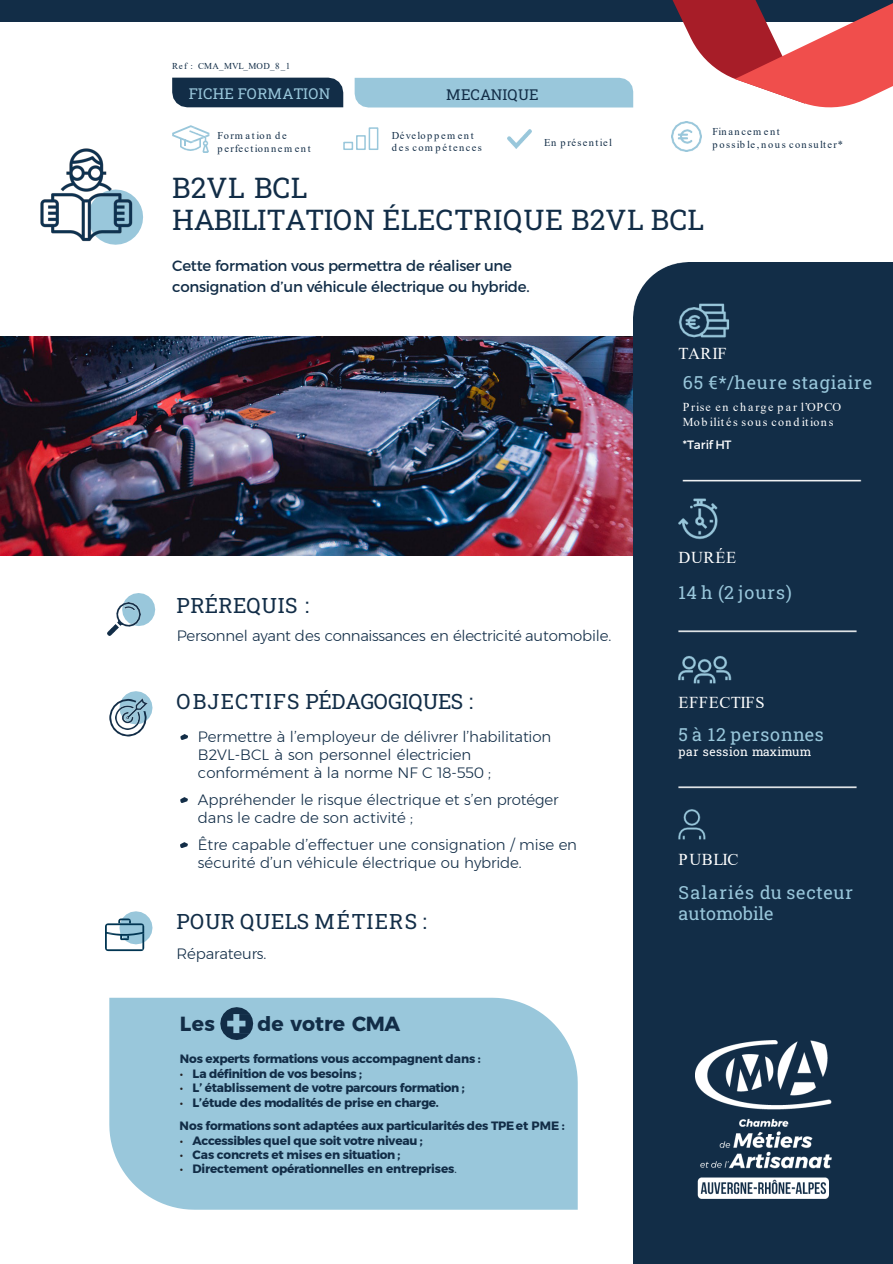
<style>
.page{position:relative;width:893px;height:1264px;background:#fff}
.page>*{position:absolute;margin:0;border:0;box-sizing:border-box;transform-origin:0 0}
.t1{font:28.5px "Roboto Slab";color:#122d47}
.t2{font:21px "Roboto Slab";letter-spacing:.015em;color:#122d47}
.t3{font:21px "Roboto Slab";letter-spacing:.045em;color:#122d47}
.t4{font:700 20.4px "Montserrat";color:#122d47}
.t5{font:18px/21.6px "Roboto Slab";letter-spacing:.045em;color:#99c7db}
.t6{font:16.5px "Times New Roman";letter-spacing:.03em;color:#fff}
.t7{font:300 15px/18px "Montserrat";letter-spacing:-.005em;color:#122d47}
.t8{font:15px/21px "Montserrat";letter-spacing:-.02em;color:#122d47}
.t9{font:15px "Roboto Slab";letter-spacing:.01em;color:#99c7db}
.t10{font:15px "Roboto Slab";letter-spacing:.005em;color:#122d47}
.t11{font:700 12px "Montserrat";letter-spacing:-.02em;color:#122d47}
.t12{font:12px/14.4px "Times New Roman";letter-spacing:.115em;color:#fff}
.t13{font:12px "Roboto Slab";letter-spacing:.035em;color:#fff}
.t14{font:12px "Montserrat";letter-spacing:-.01em;color:#fff}
.t15{font:10.5px/12.6px "Times New Roman";letter-spacing:.14em;color:#122d47}
.t16{font:9px "Times New Roman";letter-spacing:.01em;color:#122d47}
.s1{font-weight:400;color:#231f20}
.s2{font-family:"Times New Roman";font-weight:400}
</style>
<div class="page">
<img style="left:0;top:336px;width:633px;height:219px">
<div style="left:0;top:0;width:892px;height:22px;background:#122d47"></div>
<div style="left:172px;top:78px;width:171px;height:29px;background:#122d47"></div>
<svg style="left:672px;top:0;width:220px;height:107px"></svg>
<img style="left:40px;top:148px;width:103px;height:97px">
<div style="left:109px;top:997px;width:468px;height:212px;background:#99c7db"></div>
<svg style="left:124px;top:593px;width:31px;height:33px"></svg>
<img style="left:107px;top:602px;width:33px;height:33px">
<svg style="left:109px;top:691px;width:43px;height:45px"></svg>
<img style="left:116px;top:698px;width:31px;height:31px">
<svg style="left:220px;top:1006px;width:33px;height:33px"></svg>
<div style="left:633px;top:262px;width:259px;height:1001px;background:#122d47"></div>
<img style="left:180px;top:146px;width:9px;height:4px">
<img style="left:189px;top:146px;width:19px;height:6px">
<svg style="left:172px;top:125px;width:37px;height:21px"></svg>
<div style="left:343px;top:142px;width:10px;height:8px;border:2px solid #99c7db"></div>
<div style="left:368px;top:127px;width:10px;height:23px;border:2px solid #99c7db"></div>
<div style="left:356px;top:135px;width:10px;height:15px;border:2px solid #99c7db"></div>
<img style="left:507px;top:129px;width:25px;height:19px">
<img style="left:671px;top:121px;width:30px;height:30px">
<div style="left:354px;top:78px;width:279px;height:29px;background:#99c7db"></div>
<svg style="left:105px;top:911px;width:47px;height:39px"></svg>
<svg style="left:180px;top:734px;width:8px;height:5px"></svg>
<svg style="left:180px;top:797px;width:8px;height:5px"></svg>
<svg style="left:180px;top:842px;width:8px;height:5px"></svg>
<img style="left:695px;top:1039px;width:136px;height:159px">
<p class="t16" style="left:172px;top:59px;width:120px">Ref : CMA_MVL_MOD_8_1</p>
<p class="t9" style="left:189px;top:83px;width:143px">FICHE FORMATION</p>
<p class="t15" style="left:217px;top:129px;width:95px">Form ation de perfectionnement</p>
<p class="t10" style="left:446px;top:84px;width:94px">MECANIQUE</p>
<p class="t15" style="left:392px;top:128px;width:92px">Développement des compétences</p>
<p class="t15" style="left:712px;top:125px;width:69px">Financement</p>
<p class="t15" style="left:544px;top:135px;width:69px">En présentiel</p>
<p class="t15" style="left:712px;top:138px;width:132px">possible,nous consulter*</p>
<p class="t1" style="left:172px;top:168px;width:137px">B2VL BCL</p>
<p class="t1" style="left:172px;top:200px;width:533px">HABILITATION ÉLECTRIQUE B2VL BCL</p>
<p class="t8" style="left:172px;top:255px;width:359px">Cette formation vous permettra de réaliser une consignation d’un véhicule électrique ou hybride.</p>
<p class="t6" style="left:678px;top:341px;width:50px">TARIF</p>
<p class="t5" style="left:683px;top:371px;width:190px">65 €*/heure stagiaire</p>
<p class="t12" style="left:683px;top:399px;width:160px">Prise en charge par l’OPCO<br>Mobilités sous conditions</p>
<p class="t14" style="left:683px;top:437px;width:50px">*Tarif HT</p>
<p class="t2" style="left:177px;top:590px;width:134px">PRÉREQUIS :</p>
<p class="t7" style="left:177px;top:626px;width:436px">Personnel ayant des connaissances en électricité automobile.</p>
<p class="t2" style="left:177px;top:687px;width:298px">OBJECTIFS PÉDAGOGIQUES :</p>
<p class="t7" style="left:198px;top:727px;width:355px">Permettre à l’employeur de délivrer l’habilitation<br>B2VL-BCL à son personnel électricien conformément à la norme NF C 18-550 ;</p>
<p class="t7" style="left:198px;top:790px;width:362px">Appréhender le risque électrique et s’en protéger dans le cadre de son activité ;</p>
<p class="t7" style="left:198px;top:835px;width:380px">Être capable d’effectuer une consignation / mise en sécurité d’un véhicule électrique ou hybride.</p>
<p class="t3" style="left:177px;top:907px;width:252px">POUR QUELS MÉTIERS :</p>
<p class="t7" style="left:177px;top:944px;width:91px">Réparateurs.</p>
<p class="t4" style="left:180px;top:1006px;width:37px">Les</p>
<p class="t4" style="left:257px;top:1006px;width:144px">de votre CMA</p>
<p class="t11" style="left:180px;top:1049px;width:303px">Nos experts formations vous accompagnent dans :</p>
<p class="t11" style="left:180px;top:1063px;width:184px"><span class="s1">•</span> La définition de vos besoins ;</p>
<p class="t11" style="left:180px;top:1078px;width:286px"><span class="s1">•</span> L’ établissement de votre parcours formation ;</p>
<p class="t11" style="left:180px;top:1092px;width:261px"><span class="s1">•</span> L’étude des modalités de prise en charge.</p>
<p class="t11" style="left:180px;top:1115px;width:386px">Nos formations sont adaptées aux particularités des TPE et PME :</p>
<p class="t11" style="left:180px;top:1130px;width:244px"><span class="s1">•</span> Accessibles quel que soit votre niveau ;</p>
<p class="t11" style="left:180px;top:1144px;width:222px"><span class="s1">•</span> Cas concrets et mises en situation ;</p>
<p class="t11" style="left:180px;top:1159px;width:279px"><span class="s1">•</span> Directement opérationnelles en entreprises<span class="s2">.</span></p>
<p class="t6" style="left:678px;top:545px;width:59px">DURÉE</p>
<p class="t5" style="left:678px;top:581px;width:115px">14 h (2 jours)</p>
<p class="t6" style="left:678px;top:691px;width:88px">EFFECTIFS</p>
<p class="t5" style="left:678px;top:723px;width:147px">5 à 12 personnes</p>
<p class="t13" style="left:678px;top:743px;width:134px">par session maximum</p>
<p class="t6" style="left:678px;top:847px;width:62px">PUBLIC</p>
<p class="t5" style="left:678px;top:880px;width:176px">Salariés du secteur automobile</p>
</div>
